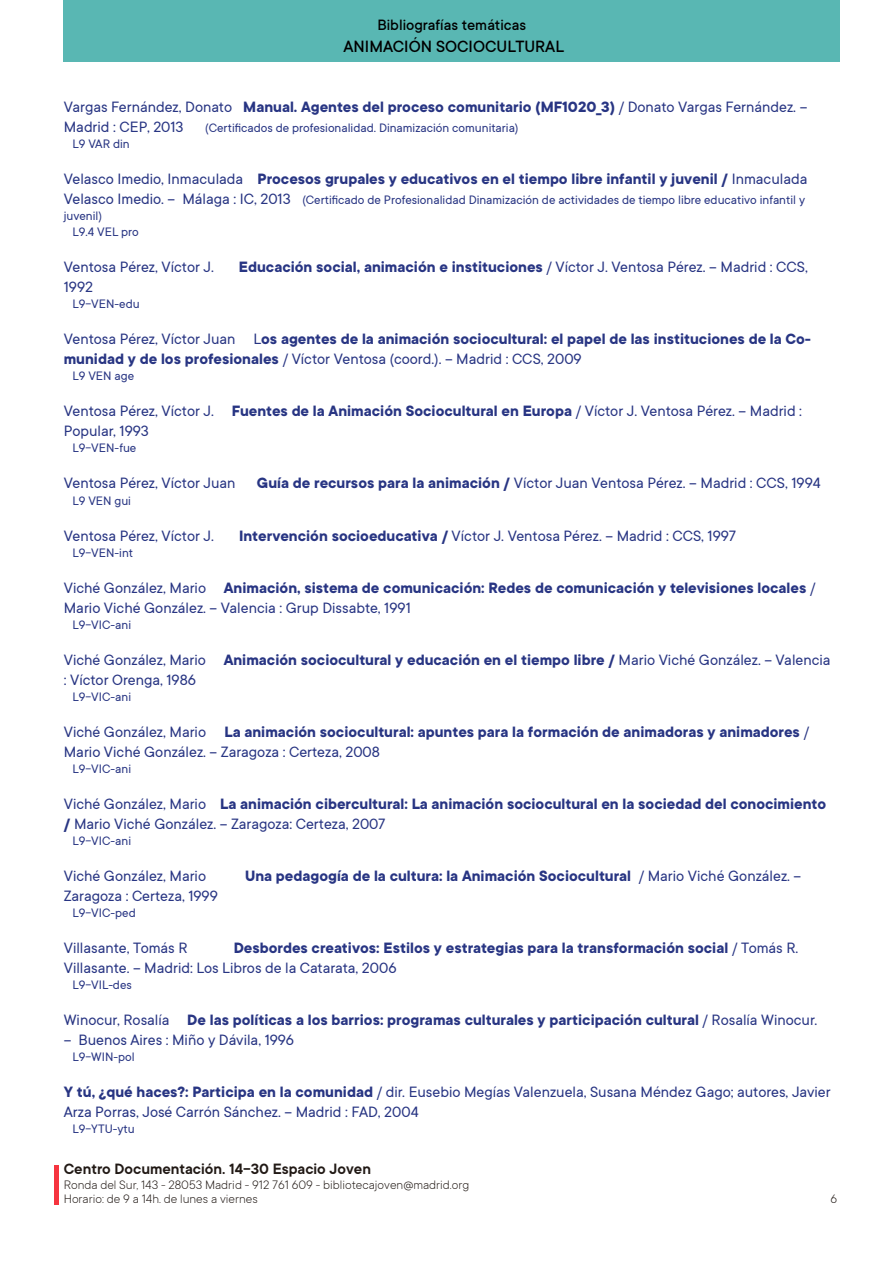
<style>
.page{position:relative;width:893px;height:1263px;background:#fff}
.page>*{position:absolute;margin:0;border:0;box-sizing:border-box;transform-origin:0 0}
.t1{font:500 18px "TT Commons";color:#000}
.t2{font:700 16.5px/19.8px "TT Commons";color:#283583}
.t3{font:16.5px/19.8px "TT Commons";color:#283583}
.t4{font:600 16.5px "TT Commons";color:#211915}
.t5{font:500 16.5px "TT Commons";color:#000}
.t6{font:13.5px "TT Commons";color:#283583}
.t7{font:300 13.5px/13.5px "TT Commons";color:#211915}
.s1{font-weight:700}
.s2{font-weight:400}
.s3{font-size:16.5px}
</style>
<div class="page">
<div style="left:64px;top:0;width:776px;height:62px;background:#59b7b3"></div>
<hr style="left:54px;top:1164px;width:4px;height:40px;background:#f6343f">
<p class="t5" style="left:377px;top:16px;width:150px">Bibliografías temáticas</p>
<p class="t1" style="left:344px;top:37px;width:222px">ANIMACIÓN SOCIOCULTURAL</p>
<p class="t3" style="left:64px;top:97px;width:745px">Vargas Fernández, Donato <span class="s1">Manual. Agentes del proceso comunitario (MF1020_3)</span> / Donato Vargas Fernández. --<br>Madrid : CEP, 2013</p>
<p class="t6" style="left:205px;top:120px;width:315px">(Certificados de profesionalidad. Dinamización comunitaria)</p>
<p class="t6" style="left:72px;top:137px;width:59px">L9 VAR din</p>
<p class="t2" style="left:64px;top:170px;width:745px"><span class="s2">Velasco Imedio, Inmaculada</span> Procesos grupales y educativos en el tiempo libre infantil y juvenil / <span class="s2">Inmaculada</span></p>
<p class="t6" style="left:64px;top:192px;width:743px"><span class="s3">Velasco Imedio. -- Málaga : IC, 2013</span> (Certificado de Profesionalidad Dinamización de actividades de tiempo libre educativo infantil y</p>
<p class="t6" style="left:64px;top:209px;width:40px">juvenil)</p>
<p class="t6" style="left:72px;top:225px;width:68px">L9.4 VEL pro</p>
<p class="t3" style="left:64px;top:258px;width:152px">Ventosa Pérez, Víctor J.</p>
<p class="t2" style="left:239px;top:258px;width:570px">Educación social, animación e instituciones <span class="s2">/ Víctor J. Ventosa Pérez. -- Madrid : CCS,</span></p>
<p class="t3" style="left:64px;top:277px;width:31px">1992</p>
<p class="t6" style="left:72px;top:297px;width:69px">L9-VEN-edu</p>
<p class="t2" style="left:64px;top:330px;width:749px"><span class="s2">Ventosa Pérez, Víctor Juan L</span>os agentes de la animación sociocultural: el papel de las instituciones de la Co&shy;munidad y de los profesionales <span class="s2">/ Víctor Ventosa (coord.). -- Madrid : CCS, 2009</span></p>
<p class="t6" style="left:72px;top:369px;width:63px">L9 VEN age</p>
<p class="t3" style="left:64px;top:402px;width:740px">Ventosa Pérez, Víctor J. <span class="s1">Fuentes de la Animación Sociocultural en Europa</span> / Víctor J. Ventosa Pérez. -- Madrid :<br>Popular, 1993</p>
<p class="t6" style="left:72px;top:441px;width:65px">L9-VEN-fue</p>
<p class="t3" style="left:64px;top:474px;width:173px">Ventosa Pérez, Víctor Juan</p>
<p class="t3" style="left:257px;top:474px;width:565px"><span class="s1">Guía de recursos para la animación /</span> Víctor Juan Ventosa Pérez. -- Madrid : CCS, 1994</p>
<p class="t6" style="left:72px;top:493px;width:60px">L9 VEN gui</p>
<p class="t3" style="left:64px;top:526px;width:152px">Ventosa Pérez, Víctor J.</p>
<p class="t3" style="left:239px;top:526px;width:498px"><span class="s1">Intervención socioeducativa /</span> Víctor J. Ventosa Pérez. -- Madrid : CCS, 1997</p>
<p class="t6" style="left:72px;top:545px;width:62px">L9-VEN-int</p>
<p class="t2" style="left:64px;top:578px;width:753px"><span class="s2">Viché González, Mario</span> Animación, sistema de comunicación: Redes de comunicación y televisiones locales <span class="s2">/<br>Mario Viché González. -- Valencia : Grup Dissabte, 1991</span></p>
<p class="t6" style="left:72px;top:617px;width:60px">L9-VIC-ani</p>
<p class="t3" style="left:64px;top:650px;width:768px">Viché González, Mario <span class="s1">Animación sociocultural y educación en el tiempo libre /</span> Mario Viché González. -- Valencia : Víctor Orenga, 1986</p>
<p class="t6" style="left:72px;top:689px;width:60px">L9-VIC-ani</p>
<p class="t2" style="left:64px;top:722px;width:747px"><span class="s2">Viché González, Mario</span> La animación sociocultural: apuntes para la formación de animadoras y animadores <span class="s2">/<br>Mario Viché González. -- Zaragoza : Certeza, 2008</span></p>
<p class="t6" style="left:72px;top:761px;width:60px">L9-VIC-ani</p>
<p class="t2" style="left:64px;top:794px;width:764px"><span class="s2">Viché González, Mario</span> La animación cibercultural: La animación sociocultural en la sociedad del conocimiento / <span class="s2">Mario Viché González. -- Zaragoza: Certeza, 2007</span></p>
<p class="t6" style="left:72px;top:833px;width:60px">L9-VIC-ani</p>
<p class="t3" style="left:64px;top:866px;width:144px">Viché González, Mario</p>
<p class="t2" style="left:245px;top:866px;width:558px">Una pedagogía de la cultura: la Animación Sociocultural <span class="s2">/ Mario Viché González. --</span></p>
<p class="t3" style="left:64px;top:886px;width:156px">Zaragoza : Certeza, 1999</p>
<p class="t6" style="left:72px;top:905px;width:65px">L9-VIC-ped</p>
<p class="t3" style="left:64px;top:938px;width:125px">Villasante, Tomás R</p>
<p class="t2" style="left:64px;top:938px;width:736px;text-indent:170px">Desbordes creativos: Estilos y estrategias para la transformación social <span class="s2">/ Tomás R.<br>Villasante. -- Madrid: Los Libros de la Catarata, 2006</span></p>
<p class="t6" style="left:72px;top:977px;width:61px">L9-VIL-des</p>
<p class="t2" style="left:64px;top:1010px;width:755px"><span class="s2">Winocur, Rosalía</span> De las políticas a los barrios: programas culturales y participación cultural <span class="s2">/ Rosalía Winocur. -- Buenos Aires : Miño y Dávila, 1996</span></p>
<p class="t6" style="left:72px;top:1049px;width:64px">L9-WIN-pol</p>
<p class="t3" style="left:64px;top:1082px;width:768px"><span class="s1">Y tú, ¿qué haces?: Participa en la comunidad</span> / dir. Eusebio Megías Valenzuela, Susana Méndez Gago; autores, Javier<br>Arza Porras, José Carrón Sánchez. -- Madrid : FAD, 2004</p>
<p class="t6" style="left:72px;top:1121px;width:64px">L9-YTU-ytu</p>
<p class="t4" style="left:64px;top:1159px;width:309px">Centro Documentación. 14-30 Espacio Joven</p>
<p class="t7" style="left:64px;top:1178px;width:407px">Ronda del Sur, 143 - 28053 Madrid - 912 761 609 - bibliotecajoven@madrid.org<br>Horario: de 9 a 14h. de lunes a viernes</p>
<p class="t7" style="left:830px;top:1192px;width:8px">6</p>
</div>
